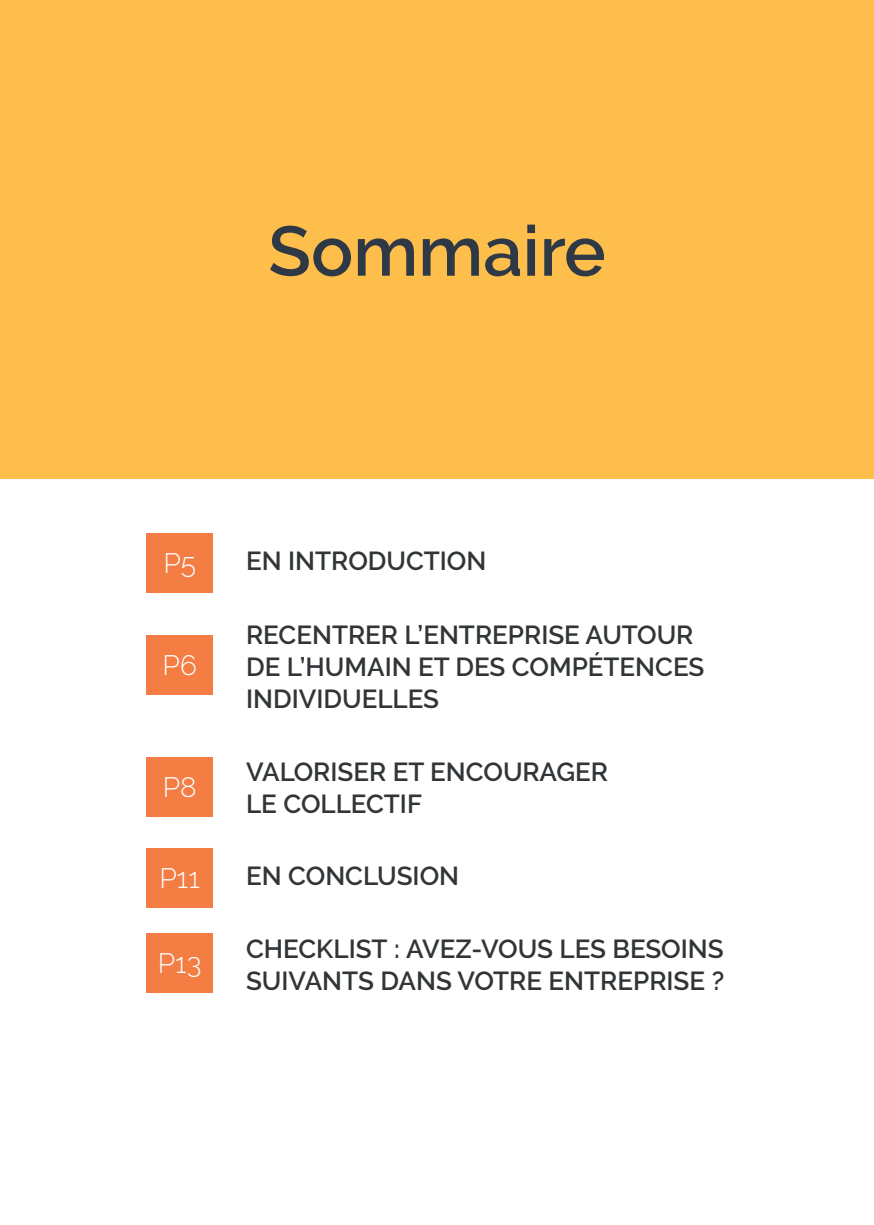
<style>
.page{position:relative;width:874px;height:1225px;background:#fff}
.page>*{position:absolute;margin:0;border:0;box-sizing:border-box;transform-origin:0 0}
.t1{font:600 70px "Raleway";color:#2e3945}
.t2{font:300 28px "Raleway";color:#fff}
.t3{font:600 26px/32px "Raleway";color:#313537}
</style>
<div class="page">
<div style="left:0;top:0;width:873px;height:479px;background:#fdbe4c"></div>
<div style="left:146px;top:533px;width:67px;height:59px;background:#f47d44"></div>
<div style="left:146px;top:933px;width:67px;height:59px;background:#f47d44"></div>
<div style="left:146px;top:757px;width:67px;height:59px;background:#f47d44"></div>
<div style="left:146px;top:848px;width:67px;height:59px;background:#f47d44"></div>
<div style="left:146px;top:635px;width:67px;height:60px;background:#f47d44"></div>
<p class="t1" style="left:268px;top:211px;width:339px">Sommaire</p>
<p class="t2" style="left:163px;top:546px;width:34px">P5</p>
<p class="t3" style="left:246px;top:545px;width:242px">EN INTRODUCTION</p>
<p class="t2" style="left:162px;top:649px;width:36px">P6</p>
<p class="t2" style="left:163px;top:770px;width:35px">P8</p>
<p class="t3" style="left:246px;top:619px;width:459px">RECENTRER L’ENTREPRISE AUTOUR<br>DE L’HUMAIN ET DES COMPÉTENCES<br>INDIVIDUELLES</p>
<p class="t3" style="left:246px;top:755px;width:363px">VALORISER ET ENCOURAGER<br>LE COLLECTIF</p>
<p class="t2" style="left:159px;top:861px;width:42px">P11</p>
<p class="t3" style="left:246px;top:860px;width:214px">EN CONCLUSION</p>
<p class="t2" style="left:158px;top:946px;width:45px">P13</p>
<p class="t3" style="left:246px;top:932px;width:479px">CHECKLIST : AVEZ-VOUS LES BESOINS<br>SUIVANTS DANS VOTRE ENTREPRISE ?</p>
</div>
